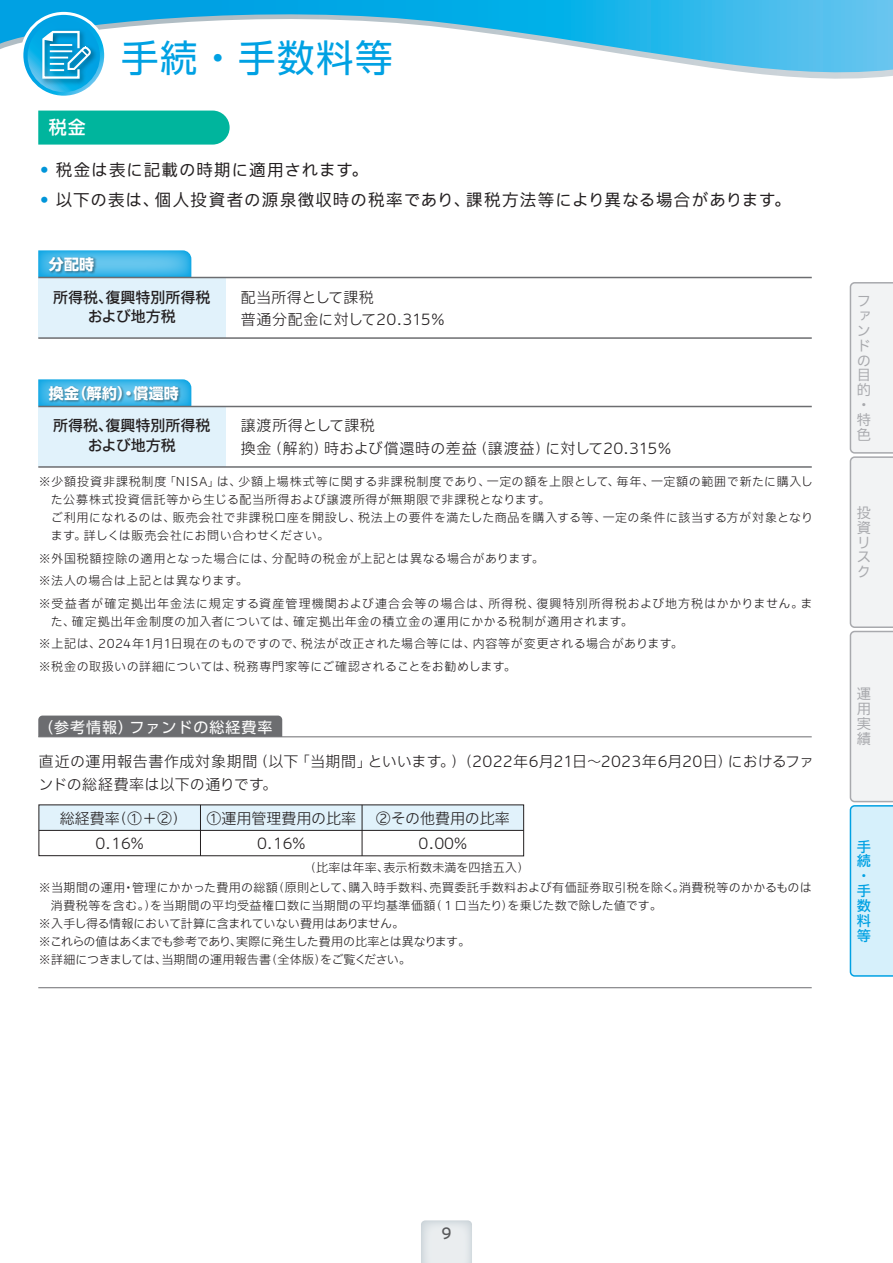
<style>
.page{position:relative;width:893px;height:1263px;background:#fff}
.page>*{position:absolute;margin:0;border:0;box-sizing:border-box;transform-origin:0 0}
.t1{font:37.5px "UD Shin Go Pro";letter-spacing:.04em;color:#00a1e3}
.t2{font:500 18px "UD Shin Go Pro";color:#fff}
.t3{font:100 16.5px "Iwa UCDA Goth Std";letter-spacing:.06em;color:#231f20}
.t4{font:300 15px/22.5px "Iwa UCDA Goth Std";letter-spacing:.01em;color:#231f20}
.t5{font:500 15px/19.5px "Iwa UCDA Goth Std";color:#231f20;text-align:center}
.t6{font:15px "UD Shin Go Pro";letter-spacing:.065em;color:#fff}
.t7{font:700 15px "UD Shin Go Pro";letter-spacing:.01em;color:#fff}
.t8{font:300 15px "Iwa UCDA Goth Std";letter-spacing:-.01em;color:#231f20}
.t9{font:500 15px "Iwa UCDA Goth Std";color:#57585a}
.t10{font:100 14.25px/14.9px "Iwa UCDA Goth Std";color:#a8a9ad}
.t11{font:500 14.25px/14.9px "Iwa UCDA Goth Std";color:#00a1e3}
.t12{font:300 12px/18px "Iwa UCDA Goth Std";letter-spacing:.035em;color:#231f20}
.t13{font:300 12px/18px "Iwa UCDA Goth Std";letter-spacing:.01em;color:#231f20}
.t14{font:300 12px/22.5px "Iwa UCDA Goth Std";letter-spacing:.065em;color:#231f20}
.s1{font-weight:500;color:#0095d9}
</style>
<div class="page">
<svg style="left:38px;top:250px;width:153px;height:27px;background:#47bae9"></svg>
<svg style="left:38px;top:379px;width:153px;height:27px"></svg>
<div style="left:38px;top:277px;width:187px;height:61px;background:#e1f2fb"></div>
<div style="left:38px;top:111px;width:192px;height:34px;background:#00b59d"></div>
<hr style="left:38px;top:277px;width:774px;height:1px;background:#6c6d70">
<hr style="left:38px;top:337px;width:774px;height:2px;background:#6c6d70">
<div style="left:38px;top:406px;width:187px;height:61px;background:#e1f2fb"></div>
<hr style="left:38px;top:406px;width:774px;height:1px;background:#6c6d70">
<hr style="left:38px;top:466px;width:774px;height:2px;background:#6c6d70">
<img style="left:47px;top:255px;width:51px;height:24px">
<img style="left:47px;top:384px;width:136px;height:24px">
<svg style="left:421px;top:1220px;width:51px;height:43px;background:#e4e8eb"></svg>
<div style="left:38px;top:715px;width:244px;height:21px;background:#6c6d70"></div>
<hr style="left:38px;top:736px;width:774px;height:1px;background:#6c6d70">
<hr style="left:38px;top:987px;width:774px;height:1px;background:#6c6d70">
<div style="left:39px;top:805px;width:485px;height:25px;background:#e1f2fb"></div>
<hr style="left:200px;top:805px;width:1px;height:51px;background:#231f20">
<hr style="left:39px;top:830px;width:485px;height:1px;background:#231f20">
<hr style="left:362px;top:805px;width:1px;height:51px;background:#231f20">
<svg style="left:849px;top:282px;width:44px;height:695px"></svg>
<svg style="left:648px;top:58px;width:245px;height:21px"></svg>
<div style="left:20px;top:12px;width:87px;height:87px;border:6px solid #fff;border-radius:50%"></div>
<svg style="left:23px;top:15px;width:81px;height:81px"></svg>
<svg style="left:28px;top:20px;width:72px;height:72px"></svg>
<svg style="left:0;top:0;width:893px;height:58px"></svg>
<img style="left:38px;top:27px;width:62px;height:60px">
<svg style="left:41px;top:30px;width:50px;height:50px;background:#44b0da"></svg>
<h2 class="t2" style="left:49px;top:112px;width:38px">税金</h2>
<h1 class="t1" style="left:121px;top:28px;width:273px">手続・手数料等</h1>
<h3 class="t3" style="left:39px;top:158px;width:330px"><span class="s1">•</span> 税金は表に記載の時期に適用されます。</h3>
<h3 class="t3" style="left:39px;top:188px;width:753px"><span class="s1">•</span> 以下の表は、個人投資者の源泉徴収時の税率であり、課税方法等により異なる場合があります。</h3>
<p class="t7" style="left:49px;top:252px;width:47px">分配時</p>
<p class="t5" style="left:53px;top:286px;width:159px">所得税、復興特別所得税および地方税</p>
<p class="t7" style="left:49px;top:381px;width:131px">換金（解約）・償還時</p>
<p class="t5" style="left:53px;top:415px;width:159px">所得税、復興特別所得税および地方税</p>
<p class="t4" style="left:241px;top:285px;width:206px">配当所得として課税<br>普通分配金に対して20.315％</p>
<p class="t4" style="left:241px;top:413px;width:433px">譲渡所得として課税<br>換金（解約）時および償還時の差益（譲渡益）に対して20.315％</p>
<p class="t12" style="left:51px;top:472px;width:764px;text-indent:-12px">※少額投資非課税制度「NISA」は、少額上場株式等に関する非課税制度であり、一定の額を上限として、毎年、一定額の範囲で新たに購入した公募株式投資信託等から生じる配当所得および譲渡所得が無期限で非課税となります。<br>ご利用になれるのは、販売会社で非課税口座を開設し、税法上の要件を満たした商品を購入する等、一定の条件に該当する方が対象となります。詳しくは販売会社にお問い合わせください。</p>
<p class="t14" style="left:39px;top:546px;width:775px">※外国税額控除の適用となった場合には、分配時の税金が上記とは異なる場合があります。<br>※法人の場合は上記とは異なります。<br>※受益者が確定拠出年金法に規定する資産管理機関および連合会等の場合は、所得税、復興特別所得税および地方税はかかりません。ま</p>
<p class="t12" style="left:39px;top:609px;width:645px;line-height:22.5px;text-indent:12px">た、確定拠出年金制度の加入者については、確定拠出年金の積立金の運用にかかる税制が適用されます。<br>※上記は、2024年1月1日現在のものですので、税法が改正された場合等には、内容等が変更される場合があります。※税金の取扱いの詳細については、税務専門家等にご確認されることをお勧めします。</p>
<p class="t6" style="left:38px;top:715px;width:236px">（参考情報）ファンドの総経費率</p>
<p class="t4" style="left:39px;top:749px;width:777px">直近の運用報告書作成対象期間（以下「当期間」といいます。）（2022年6月21日～2023年6月20日）におけるファンドの総経費率は以下の通りです。</p>
<p class="t4" style="left:60px;top:806px;width:129px">総経費率（①＋②）</p>
<p class="t4" style="left:206px;top:806px;width:151px">①運用管理費用の比率</p>
<p class="t8" style="left:376px;top:807px;width:135px">②その他費用の比率</p>
<p class="t4" style="left:95px;top:831px;width:50px">0.16%</p>
<p class="t4" style="left:257px;top:831px;width:50px">0.16%</p>
<p class="t4" style="left:419px;top:831px;width:50px">0.00%</p>
<p class="t12" style="left:39px;top:856px;width:774px;line-height:20.2px;text-indent:265px">（比率は年率、表示桁数未満を四捨五入）<br>※当期間の運用・管理にかかった費用の総額（原則として、購入時手数料、売買委託手数料および有価証券取引税を除く。消費税等のかかるものは</p>
<p class="t13" style="left:39px;top:895px;width:625px;text-indent:12px">消費税等を含む。）を当期間の平均受益権口数に当期間の平均基準価額（１口当たり）を乗じた数で除した値です。※入手し得る情報において計算に含まれていない費用はありません。<br>※これらの値はあくまでも参考であり、実際に発生した費用の比率とは異なります。<br>※詳細につきましては、当期間の運用報告書（全体版）をご覧ください。</p>
<p class="t10" style="left:857px;top:292px;width:15px">ファンドの目的・特色</p>
<p class="t10" style="left:857px;top:504px;width:15px">投資リスク</p>
<p class="t10" style="left:857px;top:686px;width:15px;text-align:justify">運用実績</p>
<p class="t11" style="left:857px;top:838px;width:15px">手続・手数料等</p>
<p class="t9" style="left:441px;top:1222px;width:12px">9</p>
</div>
